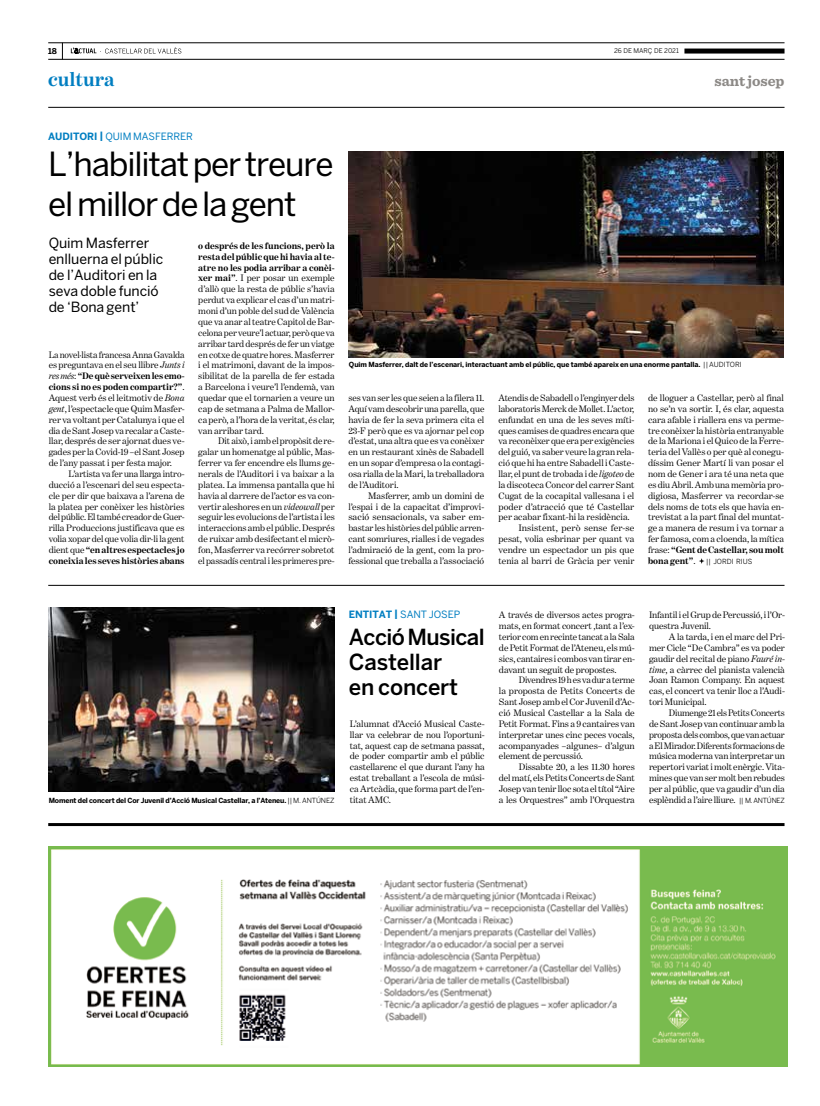
<style>
.page{position:relative;width:820px;height:1106px;background:#fff}
.page>*{position:absolute;margin:0;border:0;box-sizing:border-box;transform-origin:0 0}
.t1{font:33px/40px "Benton Sans";color:#000}
.t2{font:500 22px/25px "Benton Sans";letter-spacing:-.01em;color:#000}
.t3{font:700 20px "Benton Modern One";letter-spacing:-.005em;color:#007ec1}
.t4{font:700 15px "Sentinel";letter-spacing:-.005em;color:#8c8986}
.t5{font:14px/16px "Benton Sans";letter-spacing:-.005em;color:#000}
.t6{font:10px "Benton Sans";letter-spacing:-.005em;color:#007ec1}
.t7{font:700 10px "Benton Sans";color:#007ec1}
.t8{font:9.5px/10.9px "Benton Modern One";letter-spacing:-.005em;color:#000;text-align:justify}
.t9{font:700 8px "Benton Sans";color:#000}
.t10{font:700 7px "Benton Sans";letter-spacing:-.01em;color:#000}
.t11{font:7px "Benton Sans";color:#000}
.t12{font:6.5px "Benton Sans";letter-spacing:.005em;color:#000}
.s1{font-weight:700}
.s2{font-style:italic}
.s3{font-weight:400}
.s4{font-family:"Benton Modern One";font-weight:700;font-size:9.5px}
.s5{font-family:"Benton Modern One";font-size:9.5px}
.s6{font-family:"Benton Sans";font-size:7px}
</style>
<div class="page">
<svg style="left:62px;top:44px;width:1px;height:15px"></svg>
<hr style="left:48px;top:107px;width:736px;height:1px;background:#000">
<hr style="left:48px;top:43px;width:736px;height:1px;background:#000">
<hr style="left:48px;top:59px;width:736px;height:1px;background:#000">
<div style="left:684px;top:49px;width:100px;height:5px;background:#000"></div>
<svg style="left:71px;top:47px;width:110px;height:7px"></svg>
<hr style="left:48px;top:823px;width:736px;height:3px;background:#000">
<hr style="left:48px;top:585px;width:736px;height:1px;background:#000">
<img style="left:348px;top:151px;width:434px;height:206px">
<svg style="left:699px;top:558px;width:5px;height:6px"></svg>
<img style="left:49px;top:607px;width:285px;height:185px">
<img style="left:48px;top:846px;width:738px;height:220px">
<p class="t9" style="left:48px;top:46px;width:10px">18</p>
<p class="t12" style="left:613px;top:47px;width:66px">26 DE MARÇ DE 2021</p>
<h3 class="t3" style="left:48px;top:68px;width:68px">cultura</h3>
<h3 class="t4" style="left:714px;top:69px;width:71px">sant josep</h3>
<p class="t7" style="left:48px;top:131px;width:8px">auditori</p>
<p class="t6" style="left:99px;top:131px;width:95px"><span class="s1">|</span> quim masferrer</p>
<h1 class="t1" style="left:48px;top:144px;width:287px">L’habilitat per treure el millor de la gent</h1>
<h3 class="t5" style="left:49px;top:235px;width:116px">Quim Masferrer enlluerna el públic de l’Auditori en la seva doble funció de ‘Bona gent’</h3>
<p class="t8" style="left:49px;top:349px;width:137px">La novel·lista francesa Anna Gavalda es preguntava en el seu llibre <span class="s2">Junts i res més</span>: <span class="s1">“De què serveixen les emo&shy;cions si no es poden compartir?”</span>.<br>Aquest verb és el leitmotiv de <span class="s2">Bona gent</span>, l’espectacle que Quim Masfer&shy;rer va voltant per Catalunya i que el dia de Sant Josep va recalar a Caste&shy;llar, després de ser ajornat dues ve&shy;gades per la Covid-19 –el Sant Josep de l’any passat i per festa major.</p>
<p class="t8" style="left:49px;top:468px;width:137px;text-indent:20px">L’artista va fer una llarga intro&shy;ducció a l’escenari del seu especta&shy;cle per dir que baixava a l’arena de la platea per conèixer les històries del públic. El també creador de Guer&shy;rilla Produccions justificava que es volia xopar del que volia dir-li la gent dient que <span class="s1">“en altres espectacles jo coneixia les seves històries abans</span></p>
<p class="t8" style="left:198px;top:240px;width:138px"><span class="s1">o després de les funcions, però la resta del públic que hi havia al te&shy;atre no les podia arribar a conèi&shy;xer mai”</span>. I per posar un exemple d’allò que la resta de públic s’havia perdut va explicar el cas d’un matri&shy;moni d’un poble del sud de València que va anar al teatre Capitol de Bar&shy;celona per veure’l actuar, però que va arribar tard després de fer un viatge en cotxe de quatre hores. Masferrer i el matrimoni, davant de la impos&shy;sibilitat de la parella de fer estada a Barcelona i veure’l l’endemà, van quedar que el tornarien a veure un cap de setmana a Palma de Mallor&shy;ca però, a l’hora de la veritat, és clar, van arribar tard.</p>
<p class="t8" style="left:198px;top:436px;width:138px;text-indent:20px">Dit això, i amb el propòsit de re&shy;galar un homenatge al públic, Mas&shy;ferrer va fer encendre els llums ge&shy;nerals de l’Auditori i va baixar a la platea. La immensa pantalla que hi havia al darrere de l’actor es va con&shy;vertir aleshores en un <span class="s2">videowall</span> per seguir les evolucions de l’artista i les interaccions amb el públic. Després de ruixar amb desifectant el micrò&shy;fon, Masferrer va recórrer sobretot el passadís central i les primeres pre-</p>
<p class="t10" style="left:349px;top:360px;width:394px">Quim Masferrer, dalt de l’escenari, interactuant amb el públic, que també apareix en una enorme pantalla. <span class="s3">|| AUDITO RI</span></p>
<p class="t8" style="left:348px;top:392px;width:137px">ses van ser les que seien a la filera 11.<br>Aquí vam descobrir una parella, que havia de fer la seva primera cita el 23-F però que es va ajornar pel cop d’estat, una altra que es va conèixer en un restaurant xinès de Sabadell en un sopar d’empresa o la contagi&shy;osa rialla de la Mari, la treballadora de l’Auditori.</p>
<p class="t8" style="left:348px;top:490px;width:137px;text-indent:20px">Masferrer, amb un domini de l’espai i de la capacitat d’improvi&shy;sació sensacionals, va saber em&shy;bastar les històries del públic arren&shy;cant somriures, rialles i de vegades l’admiració de la gent, com la pro&shy;fessional que treballa a l’associació</p>
<p class="t8" style="left:498px;top:392px;width:137px">Atendis de Sabadell o l’enginyer dels</p>
<p class="t8" style="left:498px;top:403px;width:137px">laboratoris Merck de Mollet. L’actor,</p>
<p class="t8" style="left:498px;top:414px;width:137px">enfundat en una de les seves míti-</p>
<p class="t8" style="left:498px;top:425px;width:137px">ques camises de quadres encara que</p>
<p class="t8" style="left:498px;top:436px;width:137px">va reconèixer que era per exigències</p>
<p class="t8" style="left:498px;top:446px;width:137px">del guió, va saber veure la gran rela-</p>
<p class="t8" style="left:498px;top:457px;width:137px">ció que hi ha entre Sabadell i Caste-</p>
<p class="t8" style="left:498px;top:468px;width:137px">llar, el punt de trobada i de <span class="s2">ligoteo</span> de</p>
<p class="t8" style="left:498px;top:479px;width:137px">la discoteca Concor del carrer Sant</p>
<p class="t8" style="left:498px;top:490px;width:137px">Cugat de la cocapital vallesana i el</p>
<p class="t8" style="left:498px;top:501px;width:137px">poder d’atracció que té Castellar</p>
<p class="t8" style="left:498px;top:512px;width:133px">per acabar fixant-hi la residència.</p>
<p class="t8" style="left:518px;top:522px;width:117px">Insistent, però sense fer-se</p>
<p class="t8" style="left:498px;top:533px;width:137px">pesat, volia esbrinar per quant va</p>
<p class="t8" style="left:498px;top:544px;width:137px">vendre un espectador un pis que</p>
<p class="t8" style="left:498px;top:555px;width:137px">tenia al barri de Gràcia per venir</p>
<p class="t8" style="left:647px;top:392px;width:137px">de lloguer a Castellar, però al final no se’n va sortir. I, és clar, aquesta cara afable i riallera ens va perme&shy;tre conèixer la història entranyable de la Mariona i el Quico de la Ferre&shy;teria del Vallès o per què al conegu&shy;díssim Gener Martí li van posar el nom de Gener i ara té una neta que es diu Abril. Amb una memòria pro&shy;digiosa, Masferrer va recordar-se dels noms de tots els que havia en&shy;trevistat a la part final del muntat&shy;ge a manera de resum i va tornar a fer famosa, com a cloenda, la mítica frase: <span class="s1">“Gent de Castellar, sou molt</span></p>
<p class="t11" style="left:647px;top:557px;width:106px"><span class="s4">bona gent”</span><span class="s5">.</span> || JORDI RIUS</p>
<p class="t10" style="left:49px;top:796px;width:287px">Moment del concert del Cor Juvenil d’Acció Musical Castellar, a l’Ateneu. <span class="s3">|| M. ANTÚN EZ</span></p>
<p class="t7" style="left:349px;top:608px;width:8px">entitat</p>
<p class="t6" style="left:394px;top:608px;width:66px"><span class="s1">|</span> sant josep</p>
<h2 class="t2" style="left:349px;top:624px;width:137px">Acció Musical<br>Castellar<br>en concert</h2>
<p class="t8" style="left:350px;top:718px;width:136px">L’alumnat d’Acció Musical Caste&shy;llar va celebrar de nou l’oportuni&shy;tat, aquest cap de setmana passat, de poder compartir amb el públic castellarenc el que durant l’any ha estat treballant a l’escola de músi&shy;ca Artcàdia, que forma part de l’en&shy;titat AMC.</p>
<p class="t8" style="left:498px;top:609px;width:137px">A través de diversos actes progra&shy;mats, en format concert ,tant a l’ex&shy;terior com en recinte tancat a la Sala de Petit Format de l’Ateneu, els mú&shy;sics, cantaires i combos van tirar en&shy;davant un seguit de propostes.</p>
<p class="t8" style="left:498px;top:674px;width:137px;text-indent:20px">Divendres 19 h es va dur a terme la proposta de Petits Concerts de Sant Josep amb el Cor Juvenil d’Ac&shy;ció Musical Castellar a la Sala de Petit Format. Fins a 9 cantaires van interpretar unes cinc peces vocals, acompanyades –algunes– d’algun element de percussió.</p>
<p class="t8" style="left:498px;top:761px;width:137px;text-indent:20px">Dissabte 20, a les 11.30 hores del matí, els Petits Concerts de Sant Josep van tenir lloc sota el títol “Aire a les Orquestres” amb l’Orquestra</p>
<p class="t8" style="left:648px;top:609px;width:137px">Infantil i el Grup de Percussió, i l’Or&shy;questra Juvenil.</p>
<p class="t8" style="left:648px;top:631px;width:137px;text-indent:20px">A la tarda, i en el marc del Pri&shy;mer Cicle “De Cambra” es va poder gaudir del recital de piano <span class="s2">Fauré in&shy;time</span>, a càrrec del pianista valencià Joan Ramon Company. En aquest cas, el concert va tenir lloc a l’Audi&shy;tori Municipal.</p>
<p class="t8" style="left:648px;top:707px;width:137px;text-indent:20px">Diumenge 21 els Petits Concerts de Sant Josep van continuar amb la proposta dels combos, que van actuar a El Mirador. Diferents formacions de música moderna van interpretar un repertori variat i molt enèrgic. Vita&shy;mines que van ser molt ben rebudes per al públic, que va gaudir d’un dia esplèndid a l’aire lliure. <span class="s6">|| M . ANT</span></p>
<p class="t11" style="left:766px;top:796px;width:20px">ÚNEZ</p>
</div>
